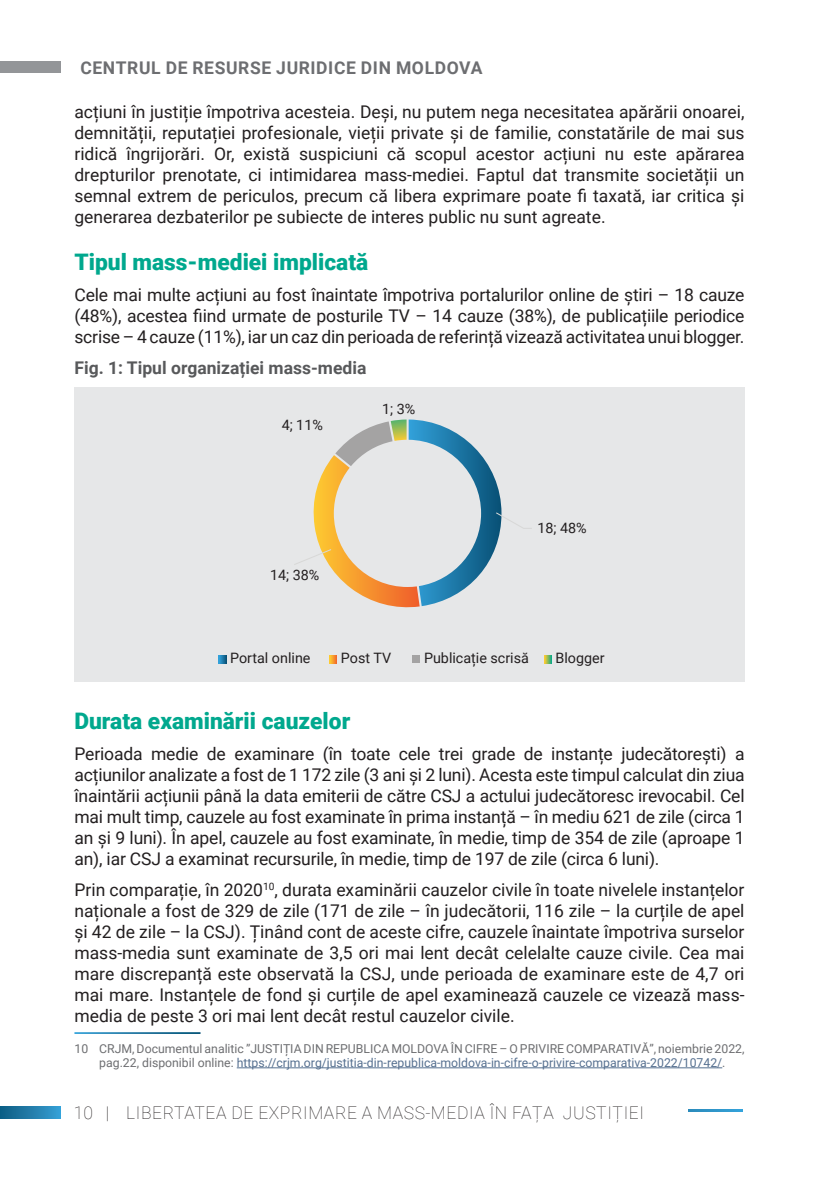
<style>
.page{position:relative;width:819px;height:1191px;background:#fff}
.page>*{position:absolute;margin:0;border:0;box-sizing:border-box;transform-origin:0 0}
.t1{font:900 22.75px "Roboto";color:#00a88e}
.t2{font:17.5px/21px "Roboto";letter-spacing:-.005em;color:#231f20;text-align:justify}
.t3{font:100 17.5px "Roboto";letter-spacing:.035em;color:#231f20}
.t4{font:700 17.5px "Roboto";letter-spacing:.035em;color:#6d6e71}
.t5{font:700 17.5px "Roboto";color:#58595b}
.t6{font:14.35px "Roboto";color:#231f20}
.t7{font:12.25px/14px "Roboto";color:#6d6e71;text-align:center}
.s1{color:#567090}
</style>
<div class="page">
<div style="left:0;top:61px;width:61px;height:12px;background:#939598"></div>
<svg style="left:689px;top:1109px;width:53px;height:2px"></svg>
<svg style="left:0;top:1106px;width:61px;height:12px"></svg>
<div style="left:74px;top:387px;width:670px;height:295px;background:#e6e7e8"></div>
<svg style="left:294px;top:419px;width:238px;height:189px"></svg>
<svg style="left:219px;top:656px;width:7px;height:7px"></svg>
<svg style="left:329px;top:656px;width:8px;height:7px"></svg>
<div style="left:413px;top:656px;width:7px;height:7px;background:#a4a3a3"></div>
<svg style="left:544px;top:656px;width:7px;height:7px"></svg>
<hr style="left:237px;top:1067px;width:485px;height:1px;background:#567090">
<p class="t4" style="left:80px;top:56px;width:403px">CENTRUL DE RESURSE JURIDICE DIN MOLDOVA</p>
<p class="t2" style="left:74px;top:100px;width:671px">acțiuni în justiție împotriva acesteia. Deși, nu putem nega necesitatea apărării onoarei, demnității, reputației profesionale, vieții private și de familie, constatările de mai sus ridică îngrijorări. Or, există suspiciuni că scopul acestor acțiuni nu este apărarea drepturilor prenotate, ci intimidarea mass-mediei. Faptul dat transmite societății un semnal extrem de periculos, precum că libera exprimare poate fi taxată, iar critica și generarea dezbaterilor pe subiecte de interes public nu sunt agreate.</p>
<h1 class="t1" style="left:74px;top:246px;width:295px">Tipul mass-mediei implicată</h1>
<p class="t2" style="left:74px;top:283px;width:671px">Cele mai multe acțiuni au fost înaintate împotriva portalurilor online de știri – 18 cauze (48%), acestea fiind urmate de posturile TV – 14 cauze (38%), de publicațiile periodice scrise – 4 cauze (11%), iar un caz din perioada de referință vizează activitatea unui blogger.</p>
<p class="t5" style="left:74px;top:355px;width:293px">Fig. 1: Tipul organizației mass-media</p>
<p class="t6" style="left:382px;top:399px;width:35px">1; 3%</p>
<p class="t6" style="left:282px;top:415px;width:43px">4; 11%</p>
<p class="t6" style="left:270px;top:565px;width:51px">14; 38%</p>
<p class="t6" style="left:537px;top:518px;width:51px">18; 48%</p>
<p class="t6" style="left:230px;top:648px;width:82px">Portal online</p>
<p class="t6" style="left:341px;top:648px;width:52px">Post TV</p>
<p class="t6" style="left:424px;top:648px;width:106px">Publicație scrisă</p>
<p class="t6" style="left:555px;top:648px;width:51px">Blogger</p>
<h1 class="t1" style="left:74px;top:705px;width:277px">Durata examinării cauzelor</h1>
<p class="t2" style="left:74px;top:742px;width:671px">Perioada medie de examinare (în toate cele trei grade de instanțe judecătorești) a acțiunilor analizate a fost de 1 172 zile (3 ani și 2 luni). Acesta este timpul calculat din ziua înaintării acțiunii până la data emiterii de către CSJ a actului judecătoresc irevocabil. Cel mai mult timp, cauzele au fost examinate în prima instanță – în mediu 621 de zile (circa 1 an și 9 luni). În apel, cauzele au fost examinate, în medie, timp de 354 de zile (aproape 1 an), iar CSJ a examinat recursurile, în medie, timp de 197 de zile (circa 6 luni).</p>
<p class="t2" style="left:74px;top:878px;width:671px">Prin comparație, în 2020<sup>10</sup>, durata examinării cauzelor civile în toate nivelele instanțelor naționale a fost de 329 de zile (171 de zile – în judecătorii, 116 zile – la curțile de apel și 42 de zile – la CSJ). Ținând cont de aceste cifre, cauzele înaintate împotriva surselor mass-media sunt examinate de 3,5 ori mai lent decât celelalte cauze civile. Cea mai mare discrepanță este observată la CSJ, unde perioada de examinare este de 4,7 ori mai mare. Instanțele de fond și curțile de apel examinează cauzele ce vizează mass&shy;media de peste 3 ori mai lent decât restul cauzelor civile.</p>
<p class="t7" style="left:74px;top:1041px;width:671px">10 CRJM, Documentul analitic ”JUSTIȚIA DIN REPUBLICA MOLDOVA ÎN CIFRE – O PRIVIRE COMPARATIVĂ”, noiembrie 2022, pag.22, disponibil online: <span class="s1">https://crjm.org/justitia-din-republica-moldova-in-cifre-o-privire-comparativa-2022/10742/</span>.</p>
<p class="t3" style="left:74px;top:1100px;width:571px">10 | LIBERTATEA DE EXPRIMARE A MASS-MEDIA ÎN FAȚA JUSTIȚIEI</p>
</div>
